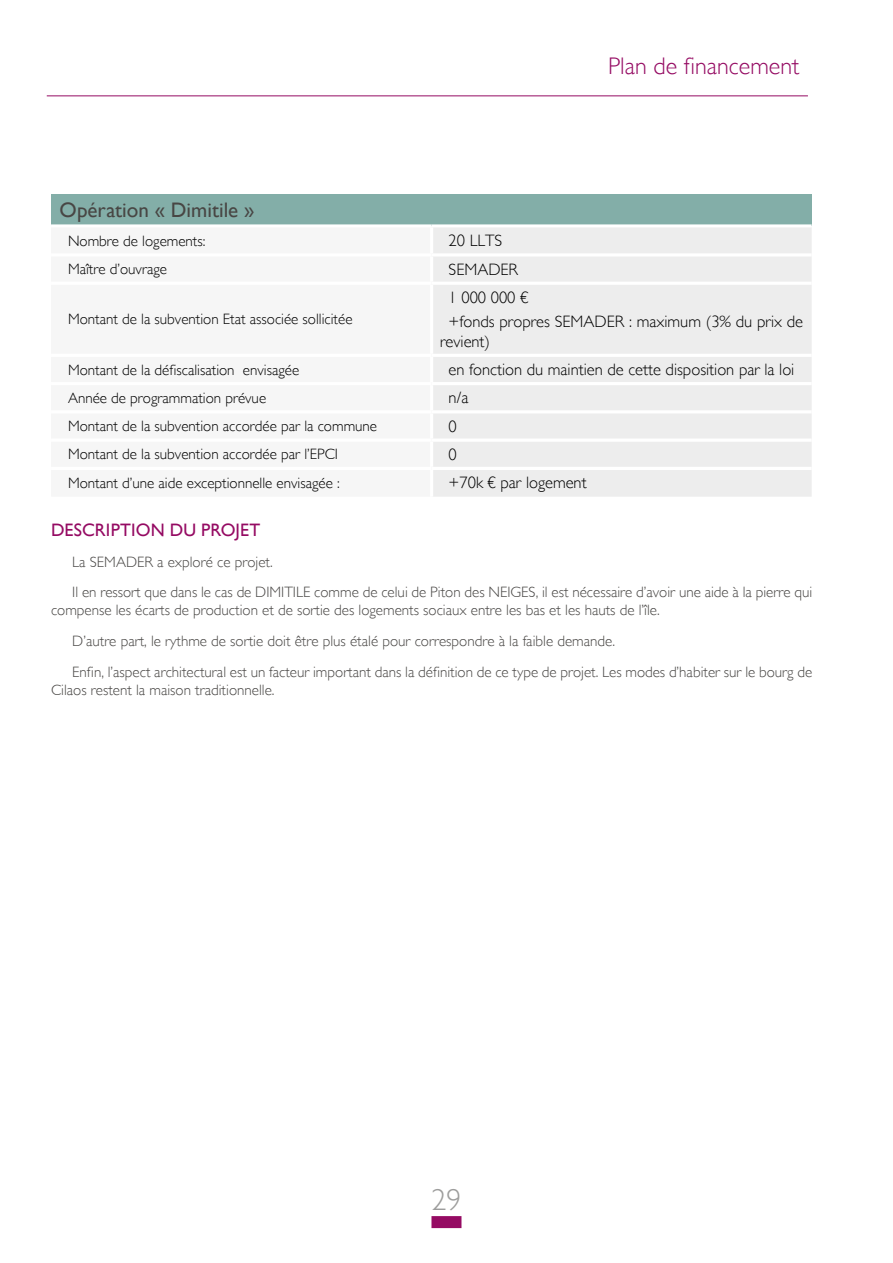
<style>
.page{position:relative;width:893px;height:1263px;background:#fff}
.page>*{position:absolute;margin:0;border:0;box-sizing:border-box;transform-origin:0 0}
.t1{font:300 30px "Gill Sans";color:#9d9d9c}
.t2{font:300 24px "Gill Sans";color:#950b63}
.t3{font:21px "Gill Sans";color:#484644}
.t4{font:18px "Gill Sans";letter-spacing:.005em;color:#950b63}
.t5{font:300 16.5px/24px "Gill Sans";color:#000}
.t6{font:300 15px/30.8px "Gill Sans";color:#484644}
.t7{font:300 15px "Gill Sans";color:#000}
</style>
<div class="page">
<div style="left:431px;top:1216px;width:30px;height:12px;background:#950b63"></div>
<hr style="left:47px;top:96px;width:761px;height:1px;background:#950b63">
<div style="left:51px;top:195px;width:761px;height:31px;background:#83aea8"></div>
<div style="left:433px;top:227px;width:379px;height:270px;background:#ededed"></div>
<hr style="left:51px;top:224px;width:381px;height:3px;background:#fff">
<hr style="left:432px;top:224px;width:380px;height:3px;background:#fff">
<hr style="left:432px;top:253px;width:380px;height:4px;background:#fff">
<hr style="left:432px;top:282px;width:380px;height:3px;background:#fff">
<hr style="left:432px;top:354px;width:380px;height:3px;background:#fff">
<hr style="left:432px;top:382px;width:380px;height:3px;background:#fff">
<hr style="left:432px;top:410px;width:380px;height:3px;background:#fff">
<hr style="left:432px;top:438px;width:380px;height:4px;background:#fff">
<hr style="left:432px;top:467px;width:380px;height:3px;background:#fff">
<h2 class="t2" style="left:608px;top:52px;width:193px">Plan de financement</h2>
<h3 class="t3" style="left:60px;top:198px;width:196px">Opération « Dimitile »</h3>
<p class="t7" style="left:68px;top:232px;width:139px">Nombre de logements:</p>
<p class="t5" style="left:449px;top:229px;width:55px">20 LLTS</p>
<p class="t7" style="left:68px;top:261px;width:100px">Maître d’ouvrage</p>
<p class="t5" style="left:449px;top:257px;width:71px">SEMADER</p>
<p class="t7" style="left:68px;top:311px;width:286px">Montant de la subvention Etat associée sollicitée</p>
<p class="t5" style="left:449px;top:286px;width:356px">1 000 000 €<br>+fonds propres SEMADER : maximum (3% du prix de</p>
<p class="t5" style="left:440px;top:329px;width:52px">revient)</p>
<p class="t7" style="left:68px;top:361px;width:233px">Montant de la défiscalisation envisagée</p>
<p class="t5" style="left:449px;top:358px;width:347px">en fonction du maintien de cette disposition par la loi</p>
<p class="t7" style="left:68px;top:389px;width:200px">Année de programmation prévue</p>
<p class="t5" style="left:449px;top:386px;width:21px">n/a</p>
<p class="t7" style="left:68px;top:417px;width:311px">Montant de la subvention accordée par la commune</p>
<p class="t5" style="left:449px;top:414px;width:10px">0</p>
<p class="t7" style="left:68px;top:446px;width:272px">Montant de la subvention accordée par l’EPCI</p>
<p class="t5" style="left:449px;top:442px;width:10px">0</p>
<p class="t7" style="left:68px;top:474px;width:273px">Montant d’une aide exceptionnelle envisagée :</p>
<p class="t5" style="left:449px;top:471px;width:140px">+70k € par logement</p>
<p class="t4" style="left:51px;top:519px;width:211px">DESCRIPTION DU PROJET</p>
<p class="t6" style="left:72px;top:546px;width:741px">La SEMADER a exploré ce projet.<br>Il en ressort que dans le cas de DIMITILE comme de celui de Piton des NEIGES, il est nécessaire d’avoir une aide à la pierre qui</p>
<p class="t6" style="left:72px;top:595px;width:741px;text-indent:-21px">compense les écarts de production et de sortie des logements sociaux entre les bas et les hauts de l’île.<br>D’autre part, le rythme de sortie doit être plus étalé pour correspondre à la faible demande.<br>Enfin, l’aspect architectural est un facteur important dans la définition de ce type de projet. Les modes d’habiter sur le bourg de</p>
<p class="t6" style="left:51px;top:675px;width:225px">Cilaos restent la maison traditionnelle.</p>
<h1 class="t1" style="left:431px;top:1183px;width:31px">29</h1>
</div>
